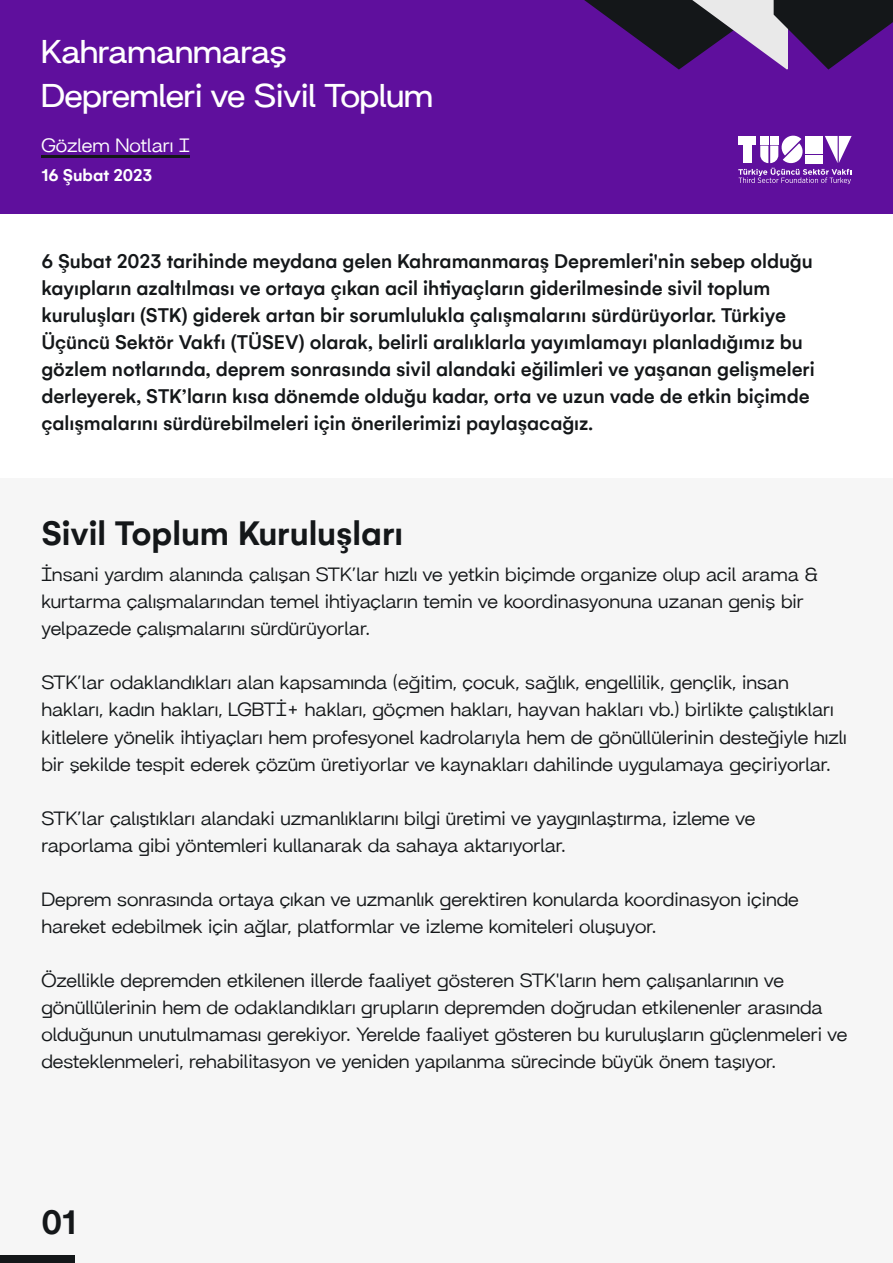
<style>
.page{position:relative;width:893px;height:1263px;background:#fff}
.page>*{position:absolute;margin:0;border:0;box-sizing:border-box;transform-origin:0 0}
.t1{font:700 36px/43.2px "Britanica";color:#fff}
.t2{font:600 36px "Gelion";color:#141719}
.t3{font:21.15px "Britanica";color:#fff}
.t4{font:21px/27px "Britanica";color:#141719}
.t5{font:500 21px/27px "Gelion";color:#141719}
.t6{font:600 18px "Gelion";color:#fff}
</style>
<div class="page">
<div style="left:0;top:478px;width:893px;height:785px;background:#f6f6f6"></div>
<div style="left:0;top:0;width:893px;height:213px;background:#5f0f9d"></div>
<hr style="left:41px;top:156px;width:148px;height:2px;background:#141719">
<svg style="left:584px;top:0;width:309px;height:70px"></svg>
<div style="left:0;top:1255px;width:74px;height:8px;background:#141719"></div>
<svg style="left:738px;top:135px;width:114px;height:49px"></svg>
<h1 class="t1" style="left:41px;top:30px;width:393px">Kahramanmaraş<br>Depremleri ve Sivil Toplum</h1>
<p class="t3" style="left:41px;top:134px;width:150px">Gözlem Notları I</p>
<p class="t6" style="left:41px;top:164px;width:113px">16 Şubat 2023</p>
<p class="t5" style="left:41px;top:247px;width:775px">6 Şubat 2023 tarihinde meydana gelen Kahramanmaraş Depremleri'nin sebep olduğu kayıpların azaltılması ve ortaya çıkan acil ihtiyaçların giderilmesinde sivil toplum kuruluşları (STK) giderek artan bir sorumlulukla çalışmalarını sürdürüyorlar. Türkiye Üçüncü Sektör Vakfı (TÜSEV) olarak, belirli aralıklarla yayımlamayı planladığımız bu gözlem notlarında, deprem sonrasında sivil alandaki eğilimleri ve yaşanan gelişmeleri derleyerek, STK’ların kısa dönemde olduğu kadar, orta ve uzun vade de etkin biçimde çalışmalarını sürdürebilmeleri için önerilerimizi paylaşacağız.</p>
<h1 class="t2" style="left:41px;top:511px;width:363px">Sivil Toplum Kuruluşları</h1>
<p class="t4" style="left:41px;top:561px;width:778px">İnsani yardım alanında çalışan STK’lar hızlı ve yetkin biçimde organize olup acil arama &amp; kurtarma çalışmalarından temel ihtiyaçların temin ve koordinasyonuna uzanan geniş bir yelpazede çalışmalarını sürdürüyorlar.</p>
<p class="t4" style="left:41px;top:669px;width:807px">STK’lar odaklandıkları alan kapsamında (eğitim, çocuk, sağlık, engellilik, gençlik, insan hakları, kadın hakları, LGBTİ+ hakları, göçmen hakları, hayvan hakları vb.) birlikte çalıştıkları kitlelere yönelik ihtiyaçları hem profesyonel kadrolarıyla hem de gönüllülerinin desteğiyle hızlı bir şekilde tespit ederek çözüm üretiyorlar ve kaynakları dahilinde uygulamaya geçiriyorlar.</p>
<p class="t4" style="left:41px;top:804px;width:715px">STK’lar çalıştıkları alandaki uzmanlıklarını bilgi üretimi ve yaygınlaştırma, izleme ve raporlama gibi yöntemleri kullanarak da sahaya aktarıyorlar.</p>
<p class="t4" style="left:41px;top:885px;width:759px">Deprem sonrasında ortaya çıkan ve uzmanlık gerektiren konularda koordinasyon içinde hareket edebilmek için ağlar, platformlar ve izleme komiteleri oluşuyor.</p>
<p class="t4" style="left:41px;top:966px;width:808px">Özellikle depremden etkilenen illerde faaliyet gösteren STK'ların hem çalışanlarının ve gönüllülerinin hem de odaklandıkları grupların depremden doğrudan etkilenenler arasında olduğunun unutulmaması gerekiyor. Yerelde faaliyet gösteren bu kuruluşların güçlenmeleri ve desteklenmeleri, rehabilitasyon ve yeniden yapılanma sürecinde büyük önem taşıyor.</p>
<h1 class="t2" style="left:41px;top:1200px;width:36px">01</h1>
</div>
